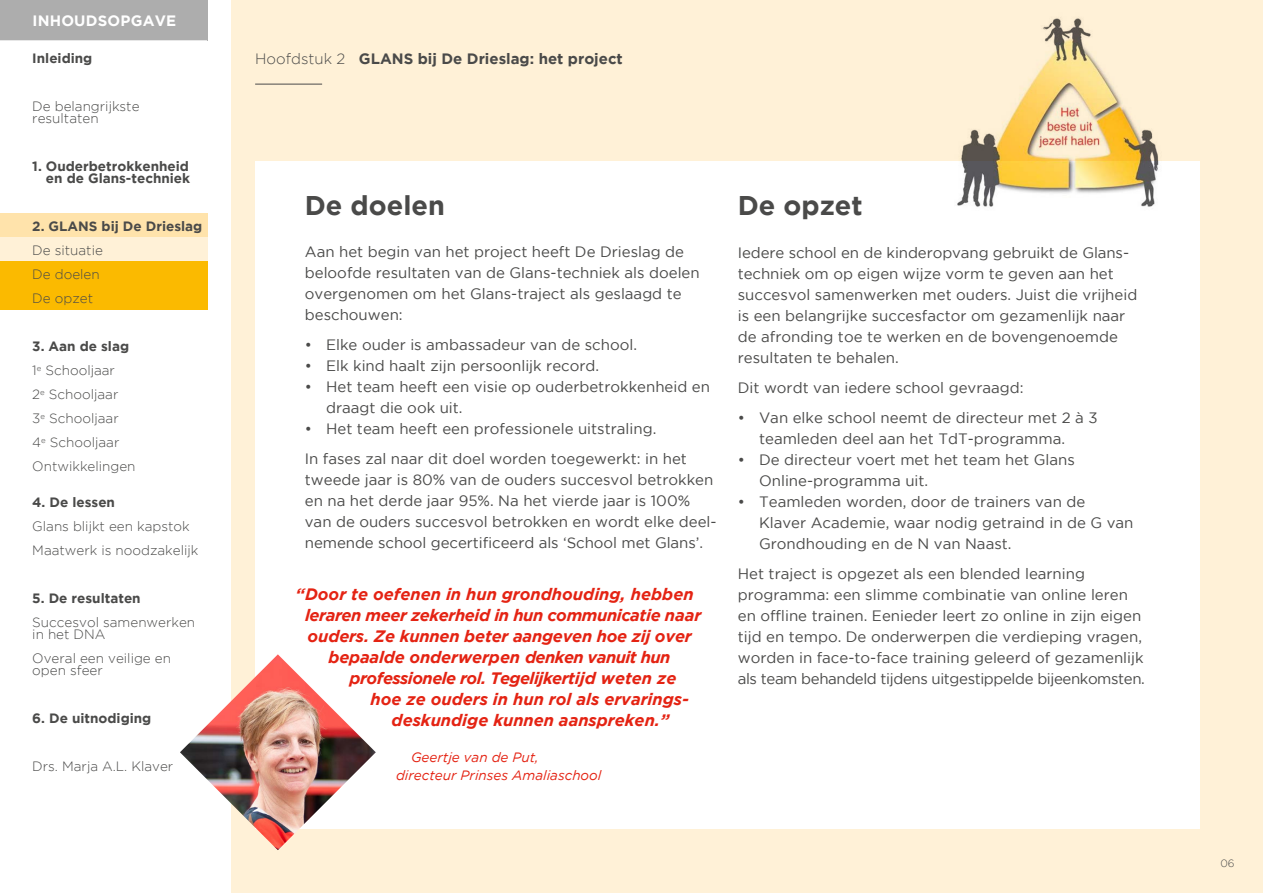
<style>
.page{position:relative;width:1263px;height:893px;background:#fff}
.page>*{position:absolute;margin:0;border:0;box-sizing:border-box;transform-origin:0 0}
.t1{font:700 27px "Gotham";color:#4a4a49}
.t2{font:italic 700 16.5px "Gotham";letter-spacing:-.01em;color:#e42313}
.t3{font:italic 700 16.5px "Gotham";letter-spacing:-.03em;color:#e42313}
.t4{font:15px/21px "Gotham";color:#4a4a49}
.t5{font:700 15px "Gotham";color:#4a4a49}
.t6{font:700 15px "Gotham";letter-spacing:.015em;color:#fff}
.t7{font:300 13.5px/24px "Gotham";color:#4a4a49}
.t8{font:700 13.5px/12px "Gotham";color:#4a4a49;text-align:right}
.t9{font:italic 13.5px/18px "Gotham";color:#e42313}
.t10{font:300 10.5px "Gotham";color:#4a4a49}
.s1{font-weight:700}
.s2{font-weight:300}
</style>
<div class="page">
<div style="left:0;top:0;width:207px;height:40px;background:#adadad"></div>
<div style="left:0;top:213px;width:207px;height:24px;background:#ffe3ab"></div>
<div style="left:0;top:237px;width:207px;height:24px;background:#fff1d7"></div>
<div style="left:0;top:261px;width:207px;height:24px;background:#fbba00"></div>
<div style="left:0;top:285px;width:207px;height:24px;background:#fbba00"></div>
<svg style="left:0;top:40px;width:207px;height:1px"></svg>
<div style="left:232px;top:0;width:1031px;height:893px;background:#fff1d7"></div>
<div style="left:255px;top:162px;width:944px;height:667px;background:#fff"></div>
<hr style="left:255px;top:84px;width:67px;height:1px;background:#4a4a49">
<img style="left:950px;top:18px;width:221px;height:189px">
<img style="left:180px;top:654px;width:196px;height:196px">
<p class="t6" style="left:32px;top:12px;width:145px">INHOUDSOPGAVE</p>
<p class="t8" style="left:32px;top:52px;width:62px">Inleiding</p>
<p class="t7" style="left:32px;top:100px;width:109px;line-height:12px">De belangrijkste resultaten</p>
<p class="t8" style="left:32px;top:160px;width:159px">1. Ouderbetrokkenheid en de Glans-techniek</p>
<p class="t8" style="left:32px;top:220px;width:171px">2. GLANS bij De Drieslag</p>
<p class="t7" style="left:32px;top:238px;width:72px">De situatie<br>De doelen<br>De opzet</p>
<p class="t7" style="left:32px;top:334px;width:105px"><span class="s1">3. Aan de slag<br></span>1<sup>e</sup> Schooljaar<br>2<sup>e</sup> Schooljaar<br>3<sup>e</sup> Schooljaar<br>4<sup>e</sup> Schooljaar<br>Ontwikkelingen</p>
<p class="t8" style="left:32px;top:496px;width:84px">4. De lessen</p>
<p class="t7" style="left:32px;top:514px;width:168px">Glans blijkt een kapstok<br>Maatwerk is noodzakelijk</p>
<p class="t8" style="left:32px;top:592px;width:110px">5. De resultaten</p>
<p class="t7" style="left:32px;top:616px;width:164px;line-height:12px">Succesvol samenwerken in het DNA</p>
<p class="t7" style="left:32px;top:652px;width:140px;line-height:12px">Overal een veilige en open sfeer</p>
<p class="t8" style="left:32px;top:712px;width:121px">6. De uitnodiging</p>
<p class="t7" style="left:32px;top:754px;width:143px">Drs. Marja A.L. Klaver</p>
<p class="t5" style="left:255px;top:50px;width:369px"><span class="s2">Hoofdstuk 2</span> GLANS bij De Drieslag: het project</p>
<h1 class="t1" style="left:305px;top:190px;width:141px">De doelen</h1>
<p class="t4" style="left:305px;top:241px;width:396px">Aan het begin van het project heeft De Drieslag de beloofde resultaten van de Glans-techniek als doelen overgenomen om het Glans-traject als geslaagd te beschouwen:</p>
<p class="t4" style="left:305px;top:334px;width:334px">• Elke ouder is ambassadeur van de school.</p>
<p class="t4" style="left:305px;top:355px;width:296px">• Elk kind haalt zijn persoonlijk record.</p>
<p class="t4" style="left:326px;top:376px;width:385px;text-indent:-21px">• Het team heeft een visie op ouderbetrokkenheid en draagt die ook uit.</p>
<p class="t4" style="left:305px;top:414px;width:384px;line-height:30px">• Het team heeft een professionele uitstraling.<br>In fases zal naar dit doel worden toegewerkt: in het</p>
<p class="t4" style="left:305px;top:469px;width:413px">tweede jaar is 80% van de ouders succesvol betrokken en na het derde jaar 95%. Na het vierde jaar is 100% van de ouders succesvol betrokken en wordt elke deel&shy;nemende school gecertificeerd als ‘School met Glans’.</p>
<p class="t2" style="left:296px;top:585px;width:399px">“Door te oefenen in hun grondhouding, hebben</p>
<p class="t2" style="left:305px;top:606px;width:398px">leraren meer zekerheid in hun communicatie naar</p>
<p class="t2" style="left:308px;top:627px;width:386px">ouders. Ze kunnen beter aangeven hoe zij over</p>
<p class="t2" style="left:329px;top:648px;width:343px">bepaalde onderwerpen denken vanuit hun</p>
<p class="t3" style="left:350px;top:669px;width:328px">professionele rol. Tegelijkertijd weten ze</p>
<p class="t2" style="left:371px;top:690px;width:320px">hoe ze ouders in hun rol als ervarings-</p>
<p class="t2" style="left:392px;top:711px;width:279px">deskundige kunnen aanspreken.”</p>
<p class="t9" style="left:396px;top:748px;width:207px;text-indent:15px">Geertje van de Put, directeur Prinses Amaliaschool</p>
<h1 class="t1" style="left:738px;top:190px;width:126px">De opzet</h1>
<p class="t4" style="left:738px;top:242px;width:401px">Iedere school en de kinderopvang gebruikt de Glans&shy;techniek om op eigen wijze vorm te geven aan het succesvol samenwerken met ouders. Juist die vrijheid is een belangrijke succesfactor om gezamenlijk naar de afronding toe te werken en de bovengenoemde resultaten te behalen.</p>
<p class="t4" style="left:738px;top:377px;width:287px">Dit wordt van iedere school gevraagd:</p>
<p class="t4" style="left:759px;top:407px;width:340px;text-indent:-21px">• Van elke school neemt de directeur met 2 à 3 teamleden deel aan het TdT-programma.</p>
<p class="t4" style="left:759px;top:449px;width:317px;text-indent:-21px">• De directeur voert met het team het Glans<br>Online-programma uit.</p>
<p class="t4" style="left:759px;top:491px;width:376px;text-indent:-21px">• Teamleden worden, door de trainers van de<br>Klaver Academie, waar nodig getraind in de G van<br>Grondhouding en de N van Naast.</p>
<p class="t4" style="left:738px;top:563px;width:409px">Het traject is opgezet als een blended learning programma: een slimme combinatie van online leren en offline trainen. Eenieder leert zo online in zijn eigen tijd en tempo. De onderwerpen die verdieping vragen, worden in face-to-face training geleerd of gezamenlijk als team behandeld tijdens uitgestippelde bijeenkomsten.</p>
<p class="t10" style="left:1220px;top:857px;width:16px">06</p>
</div>
